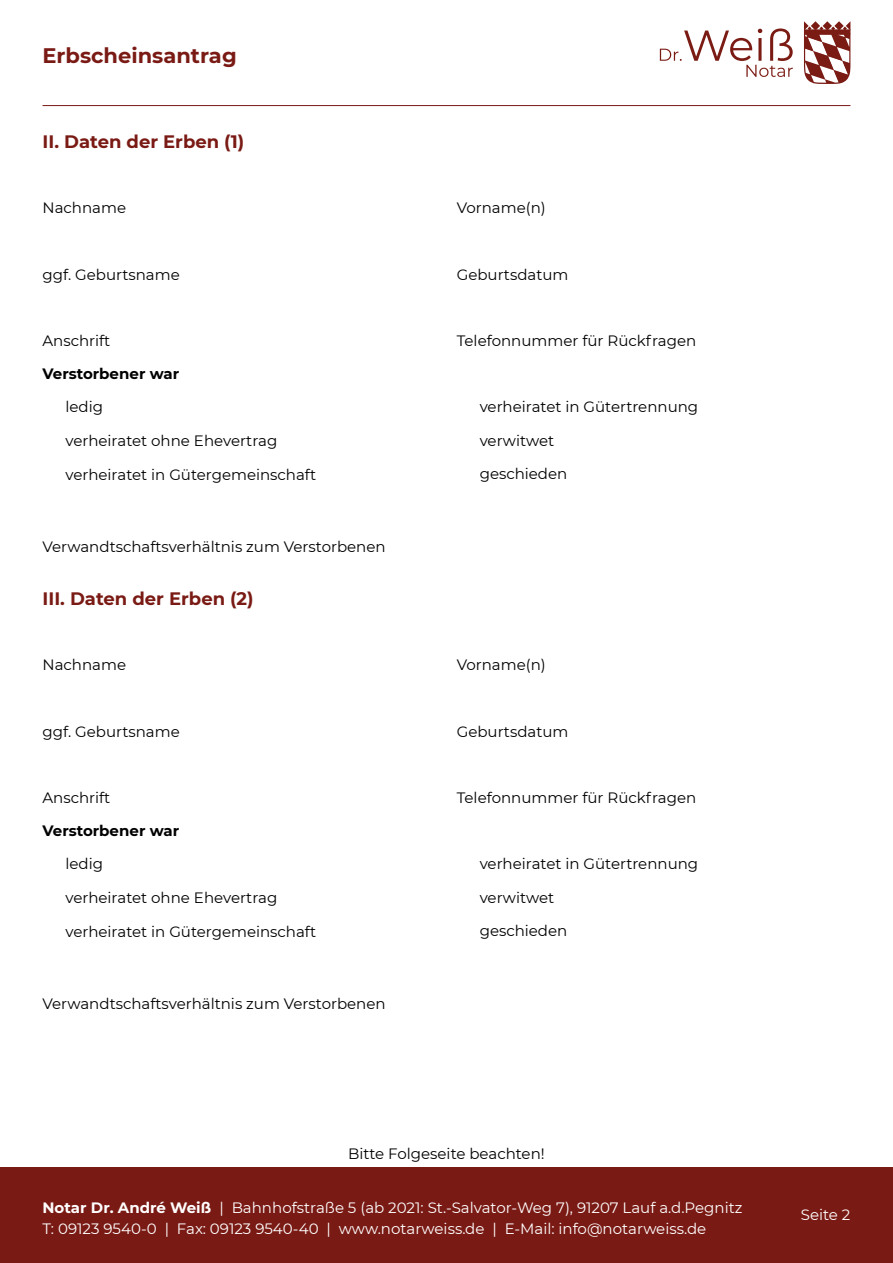
<style>
.page{position:relative;width:893px;height:1263px;background:#fff}
.page>*{position:absolute;margin:0;border:0;box-sizing:border-box;transform-origin:0 0}
.t1{font:700 21px "Montserrat";color:#7a1a14}
.t2{font:700 18px "Montserrat";color:#7a1a14}
.t3{font:15px "Montserrat";color:#000}
.t4{font:15px/21px "Montserrat";color:#fff}
.t5{font:700 15px "Montserrat";color:#000}
.s1{font-weight:700}
</style>
<div class="page">
<hr style="left:43px;top:105px;width:807px;height:1px;background:#7a1a14">
<div style="left:0;top:1167px;width:893px;height:96px;background:#7a1a14"></div>
<svg style="left:660px;top:29px;width:133px;height:48px"></svg>
<svg style="left:804px;top:21px;width:46px;height:63px"></svg>
<div style="left:804px;top:29px;width:46px;height:5px;background:#7a1b14"></div>
<h1 class="t1" style="left:43px;top:40px;width:196px">Erbscheinsantrag</h1>
<p class="t2" style="left:43px;top:128px;width:203px">II. Daten der Erben (1)</p>
<p class="t3" style="left:43px;top:198px;width:85px">Nachname</p>
<p class="t3" style="left:43px;top:264px;width:139px">ggf. Geburtsname</p>
<p class="t3" style="left:43px;top:330px;width:69px">Anschrift</p>
<p class="t5" style="left:43px;top:363px;width:138px">Verstorbener war</p>
<p class="t3" style="left:65px;top:397px;width:39px">ledig</p>
<p class="t3" style="left:65px;top:430px;width:213px">verheiratet ohne Ehevertrag</p>
<p class="t3" style="left:65px;top:464px;width:252px">verheiratet in Gütergemeinschaft</p>
<p class="t3" style="left:43px;top:536px;width:345px">Verwandtschaftsverhältnis zum Verstorbenen</p>
<p class="t2" style="left:43px;top:585px;width:213px">III. Daten der Erben (2)</p>
<p class="t3" style="left:43px;top:655px;width:85px">Nachname</p>
<p class="t3" style="left:43px;top:721px;width:139px">ggf. Geburtsname</p>
<p class="t3" style="left:43px;top:787px;width:69px">Anschrift</p>
<p class="t5" style="left:43px;top:820px;width:138px">Verstorbener war</p>
<p class="t3" style="left:65px;top:853px;width:39px">ledig</p>
<p class="t3" style="left:65px;top:887px;width:213px">verheiratet ohne Ehevertrag</p>
<p class="t3" style="left:65px;top:921px;width:252px">verheiratet in Gütergemeinschaft</p>
<p class="t3" style="left:43px;top:993px;width:345px">Verwandtschaftsverhältnis zum Verstorbenen</p>
<p class="t3" style="left:457px;top:198px;width:90px">Vorname(n)</p>
<p class="t3" style="left:457px;top:264px;width:113px">Geburtsdatum</p>
<p class="t3" style="left:457px;top:330px;width:241px">Telefonnummer für Rückfragen</p>
<p class="t3" style="left:480px;top:396px;width:220px">verheiratet in Gütertrennung</p>
<p class="t3" style="left:480px;top:430px;width:76px">verwitwet</p>
<p class="t3" style="left:480px;top:463px;width:89px">geschieden</p>
<p class="t3" style="left:457px;top:655px;width:90px">Vorname(n)</p>
<p class="t3" style="left:457px;top:721px;width:113px">Geburtsdatum</p>
<p class="t3" style="left:457px;top:787px;width:241px">Telefonnummer für Rückfragen</p>
<p class="t3" style="left:480px;top:853px;width:220px">verheiratet in Gütertrennung</p>
<p class="t3" style="left:480px;top:887px;width:76px">verwitwet</p>
<p class="t3" style="left:480px;top:920px;width:89px">geschieden</p>
<p class="t3" style="left:348px;top:1143px;width:198px">Bitte Folgeseite beachten!</p>
<p class="t4" style="left:43px;top:1197px;width:701px"><span class="s1">Notar Dr. André Weiß</span> | Bahnhofstraße 5 (ab 2021: St.-Salvator-Weg 7), 91207 Lauf a.d.Pegnitz<br>T: 09123 9540-0 | Fax: 09123 9540-40 | www.notarweiss.de | E-Mail: info@notarweiss.de</p>
<p class="t4" style="left:801px;top:1204px;width:51px">Seite 2</p>
</div>
